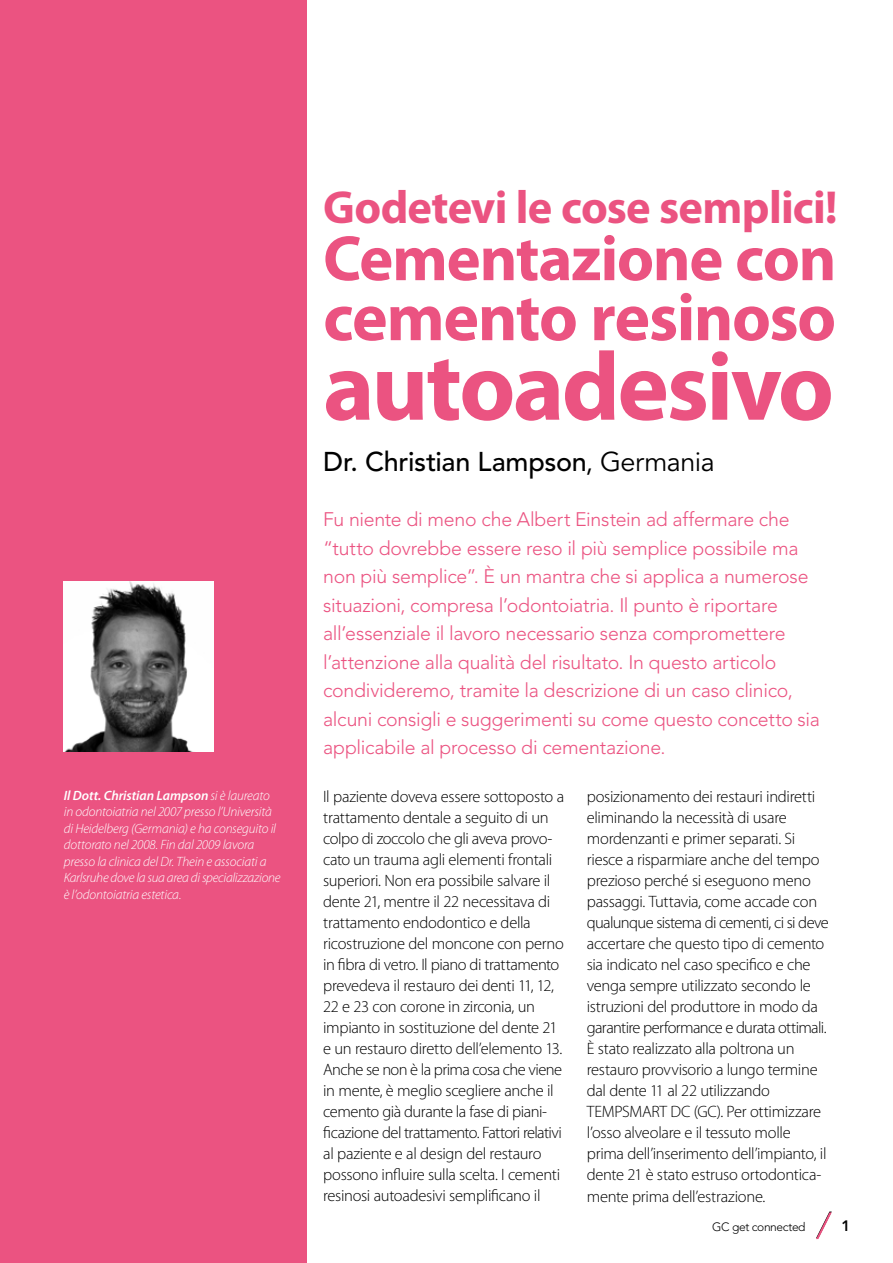
<style>
.page{position:relative;width:893px;height:1263px;background:#fff}
.page>*{position:absolute;margin:0;border:0;box-sizing:border-box;transform-origin:0 0}
.t1{font:700 97.5px "Myriad Pro";letter-spacing:-.025em;color:#eb5381}
.t2{font:700 67.5px "Myriad Pro";letter-spacing:-.02em;color:#eb5381}
.t3{font:700 64.5px "Myriad Pro";letter-spacing:-.02em;color:#eb5381}
.t4{font:700 46.5px "Myriad Pro";letter-spacing:-.015em;color:#eb5381}
.t5{font:500 27px "Avenir LT Std";letter-spacing:-.01em;color:#000}
.t6{font:300 19.5px/28.5px "Avenir LT Std";letter-spacing:-.015em;color:#eb5381}
.t7{font:300 16.5px/21px "Myriad Pro";letter-spacing:-.02em;color:#000}
.t8{font:800 15px "Avenir LT Std";color:#000}
.t9{font:italic 300 13.5px/16.5px "Myriad Pro";letter-spacing:-.015em;color:#fff}
.t10{font:300 12px "Avenir LT Std";letter-spacing:-.03em;color:#000}
.s1{font-weight:600}
.s2{font-weight:400}
</style>
<div class="page">
<div style="left:0;top:0;width:306px;height:1263px;background:#eb5381"></div>
<img style="left:64px;top:581px;width:150px;height:170px">
<svg style="left:816px;top:1211px;width:16px;height:28px"></svg>
<p class="t9" style="left:64px;top:787px;width:218px"><span class="s1">Il Dott. Christian Lampson</span> si è laureato in odontoiatria nel 2007 presso l’Università di Heidelberg (Germania) e ha conseguito il dottorato nel 2008. Fin dal 2009 lavora presso la clinica del Dr. Thein e associati a Karlsruhe dove la sua area di specializzazione è l’odontoiatria estetica.</p>
<h3 class="t4" style="left:323px;top:181px;width:516px">Godetevi le cose semplici!</h3>
<h3 class="t3" style="left:323px;top:222px;width:515px">Cementazione con</h3>
<h2 class="t2" style="left:323px;top:280px;width:514px">cemento resinoso</h2>
<h1 class="t1" style="left:323px;top:332px;width:512px">autoadesivo</h1>
<h3 class="t5" style="left:323px;top:446px;width:393px">Dr. Christian Lampson<span class="s2">, Germania</span></h3>
<p class="t6" style="left:323px;top:505px;width:498px">Fu niente di meno che Albert Einstein ad affermare che “tutto dovrebbe essere reso il più semplice possibile ma non più semplice”. È un mantra che si applica a numerose situazioni, compresa l’odontoiatria. Il punto è riportare all’essenziale il lavoro necessario senza compromettere l’attenzione alla qualità del risultato. In questo articolo condivideremo, tramite la descrizione di un caso clinico, alcuni consigli e suggerimenti su come questo concetto sia applicabile al processo di cementazione.</p>
<p class="t7" style="left:323px;top:786px;width:242px">Il paziente doveva essere sottoposto a trattamento dentale a seguito di un colpo di zoccolo che gli aveva provo&shy;cato un trauma agli elementi frontali superiori. Non era possibile salvare il dente 21, mentre il 22 necessitava di trattamento endodontico e della ricostruzione del moncone con perno in fibra di vetro. Il piano di trattamento prevedeva il restauro dei denti 11, 12, 22 e 23 con corone in zirconia, un impianto in sostituzione del dente 21 e un restauro diretto dell’elemento 13.<br>Anche se non è la prima cosa che viene in mente, è meglio scegliere anche il cemento già durante la fase di piani&shy;ficazione del trattamento. Fattori relativi al paziente e al design del restauro possono influire sulla scelta. I cementi resinosi autoadesivi semplificano il</p>
<p class="t7" style="left:587px;top:787px;width:243px">posizionamento dei restauri indiretti eliminando la necessità di usare mordenzanti e primer separati. Si riesce a risparmiare anche del tempo prezioso perché si eseguono meno passaggi. Tuttavia, come accade con qualunque sistema di cementi, ci si deve accertare che questo tipo di cemento sia indicato nel caso specifico e che venga sempre utilizzato secondo le istruzioni del produttore in modo da garantire performance e durata ottimali.<br>È stato realizzato alla poltrona un restauro provvisorio a lungo termine dal dente 11 al 22 utilizzando TEMPSMART DC (GC). Per ottimizzare l’osso alveolare e il tessuto molle prima dell’inserimento dell’impianto, il dente 21 è stato estruso ortodontica&shy;mente prima dell’estrazione.</p>
<p class="t10" style="left:712px;top:1219px;width:95px">GC get connected</p>
<p class="t8" style="left:842px;top:1216px;width:10px">1</p>
</div>
